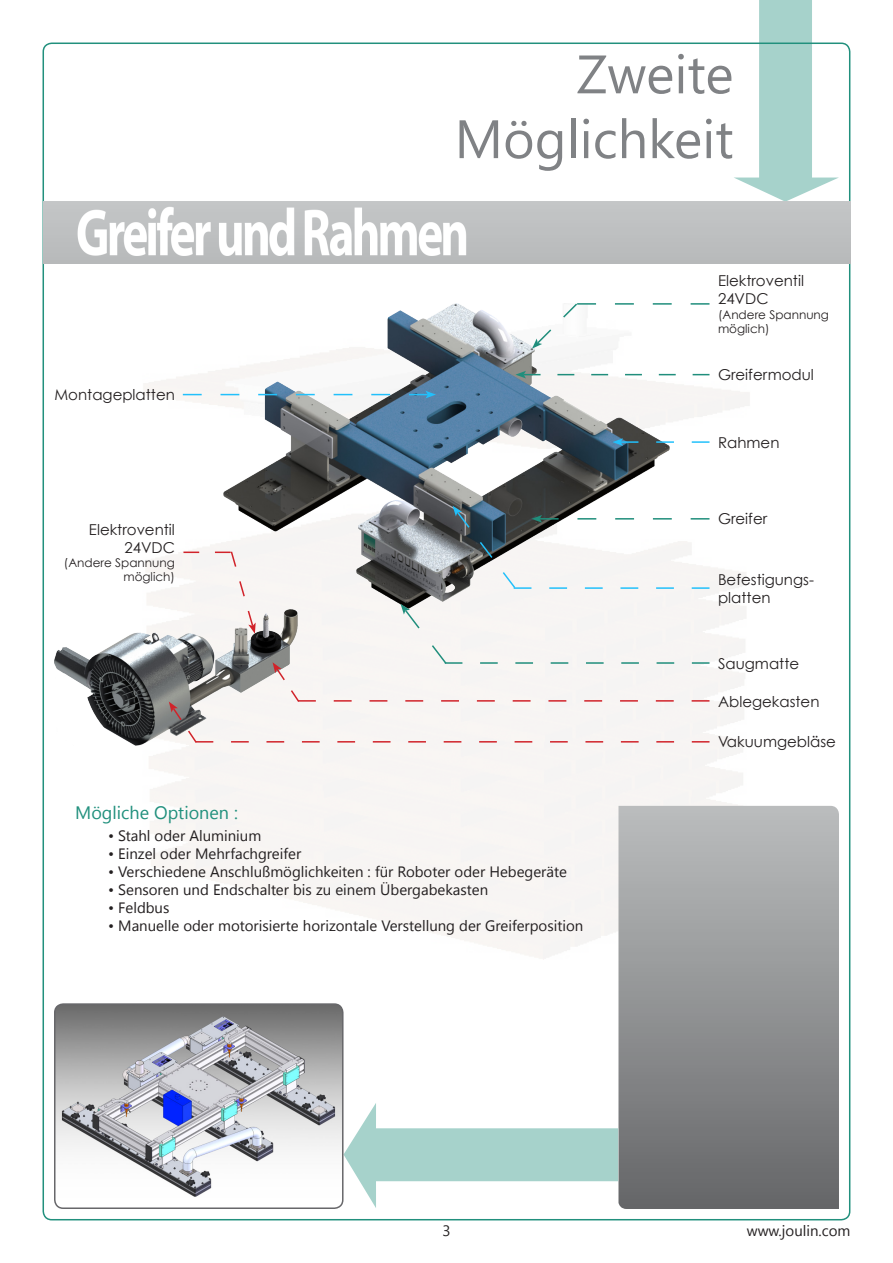
<style>
.page{position:relative;width:893px;height:1263px;background:#fff}
.page>*{position:absolute;margin:0;border:0;box-sizing:border-box;transform-origin:0 0}
.t1{font:54px "Segoe UI";color:#808285}
.t2{font:18px "Segoe UI";color:#21907d}
.t3{font:15px "Segoe UI";color:#231f20}
.t4{font:15px/18px "Century Gothic";color:#231f20}
.t5{font:12px "Century Gothic";color:#231f20}
</style>
<div class="page">
<svg style="left:734px;top:0;width:105px;height:202px"></svg>
<img style="left:44px;top:202px;width:806px;height:62px">
<img style="left:223px;top:304px;width:447px;height:202px">
<svg style="left:515px;top:371px;width:194px;height:7px"></svg>
<img style="left:54px;top:621px;width:244px;height:125px">
<svg style="left:612px;top:438px;width:97px;height:8px"></svg>
<img style="left:618px;top:806px;width:221px;height:403px">
<svg style="left:344px;top:1103px;width:274px;height:105px"></svg>
<img style="left:55px;top:1006px;width:286px;height:202px">
<div style="left:54px;top:1003px;width:290px;height:206px;border:2px solid #67676a;border-radius:9px"></div>
<svg style="left:183px;top:391px;width:253px;height:7px"></svg>
<svg style="left:169px;top:506px;width:540px;height:238px"></svg>
<svg style="left:532px;top:303px;width:177px;height:46px"></svg>
<p class="t1" style="left:577px;top:37px;width:158px">Zweite</p>
<p class="t1" style="left:455px;top:101px;width:280px">Möglichkeit</p>
<p class="t4" style="left:718px;top:272px;width:87px">Elektroventil</p>
<p class="t4" style="left:718px;top:290px;width:52px">24VDC</p>
<p class="t5" style="left:718px;top:307px;width:113px">(Andere Spannung</p>
<p class="t5" style="left:718px;top:321px;width:53px">möglich)</p>
<p class="t4" style="left:54px;top:386px;width:122px">Montageplatten</p>
<p class="t4" style="left:89px;top:520px;width:87px">Elektroventil</p>
<p class="t4" style="left:124px;top:538px;width:52px">24VDC</p>
<p class="t5" style="left:64px;top:555px;width:113px">(Andere Spannung</p>
<p class="t5" style="left:123px;top:570px;width:53px">möglich)</p>
<p class="t2" style="left:75px;top:800px;width:164px">Mögliche Optionen :</p>
<p class="t3" style="left:108px;top:825px;width:155px">• Stahl oder Aluminium</p>
<p class="t3" style="left:108px;top:843px;width:195px">• Einzel oder Mehrfachgreifer</p>
<p class="t3" style="left:108px;top:861px;width:460px">• Verschiedene Anschlußmöglichkeiten : für Roboter oder Hebegeräte</p>
<p class="t3" style="left:108px;top:879px;width:382px">• Sensoren und Endschalter bis zu einem Übergabekasten</p>
<p class="t3" style="left:108px;top:897px;width:63px">• Feldbus</p>
<p class="t3" style="left:108px;top:915px;width:477px">• Manuelle oder motorisierte horizontale Verstellung der Greiferposition</p>
<p class="t4" style="left:718px;top:366px;width:97px">Greifermodul</p>
<p class="t4" style="left:718px;top:433px;width:63px">Rahmen</p>
<p class="t4" style="left:718px;top:510px;width:51px">Greifer</p>
<p class="t4" style="left:718px;top:570px;width:97px">Befestigungs&shy;platten</p>
<p class="t4" style="left:718px;top:654px;width:83px">Saugmatte</p>
<p class="t4" style="left:718px;top:692px;width:103px">Ablegekasten</p>
<p class="t4" style="left:718px;top:733px;width:119px">Vakuumgebläse</p>
<p class="t3" style="left:442px;top:1220px;width:10px">3</p>
<p class="t3" style="left:747px;top:1220px;width:105px">www.joulin.com</p>
</div>
